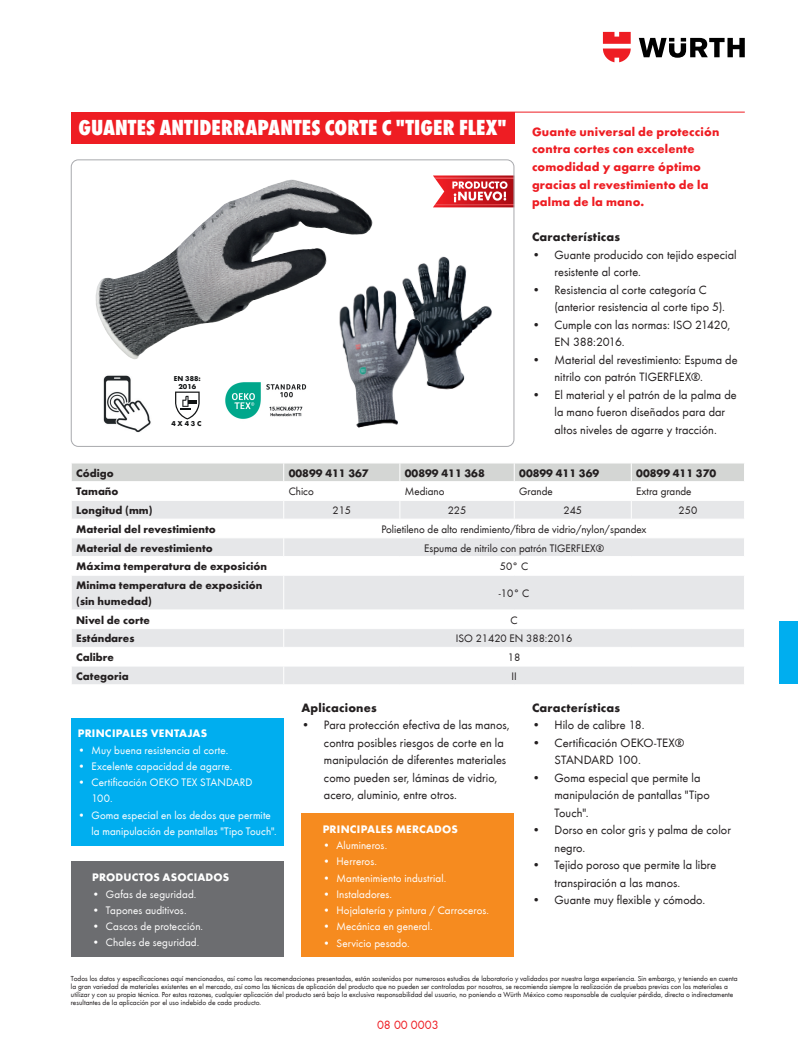
<style>
.page{position:relative;width:798px;height:1053px;background:#fff}
.page>*{position:absolute;margin:0;border:0;box-sizing:border-box;transform-origin:0 0}
.HL_A4_38pt__Title_Back{font:800 condensed 22.5px "Wuerth";letter-spacing:.005em;color:#fff}
.t1{font:12.5px/17.5px "Wuerth";letter-spacing:.005em;color:#231f20}
.HL_A4_38pt__Title_Back-2{font:700 12.5px/17.5px "Wuerth";letter-spacing:.015em;color:#ee1d23}
.HL_A4_38pt__Title_Back-3{font:700 12.5px "Wuerth";letter-spacing:.015em;color:#231f20}
.t2{font:12.5px "Wuerth";color:#ee1d23}
.t3{font:11.25px/16.2px "Wuerth";letter-spacing:.01em;color:#fff}
.Co_A4_9pt{font:700 11.25px/16px "Wuerth";color:#231f20}
.Co_A4_9pt-2{font:11.25px "Wuerth";color:#231f20}
.Estilo_de_párrafo_1{font:700 11.25px "Wuerth";letter-spacing:.015em;color:#fff}
.t4{font:7.5px/8.1px "Wuerth";color:#231f20}
.t5{font:700 7.38px/7.8px "Wuerth";color:#111314;text-align:center}
</style>
<div class="page">
<svg style="left:638px;top:38px;width:106px;height:20px"></svg>
<svg style="left:602px;top:32px;width:28px;height:30px"></svg>
<div style="left:778px;top:621px;width:19px;height:62px;background:#00aeef"></div>
<svg style="left:433px;top:175px;width:79px;height:32px"></svg>
<div style="left:71px;top:718px;width:212px;height:127px;background:#00aeef"></div>
<div style="left:71px;top:861px;width:212px;height:96px;background:#6c6d70"></div>
<div style="left:301px;top:813px;width:213px;height:144px;background:#f68b1f"></div>
<div style="left:71px;top:112px;width:443px;height:32px;background:#ee1d23"></div>
<hr style="left:390px;top:112px;width:354px;height:1px;background:#ee1d23">
<div style="left:71px;top:159px;width:443px;height:287px;border:1px solid #a8a9ad;border-radius:7px"></div>
<img style="left:417px;top:256px;width:75px;height:134px">
<img style="left:346px;top:277px;width:83px;height:151px">
<img style="left:96px;top:181px;width:277px;height:178px">
<svg style="left:72px;top:576px;width:671px;height:108px;fill:#e6e7e9"></svg>
<hr style="left:283px;top:575px;width:1px;height:34px;background:#fff">
<hr style="left:283px;top:609px;width:117px;height:1px;background:#fff">
<hr style="left:400px;top:609px;width:114px;height:1px;background:#fff">
<hr style="left:514px;top:609px;width:117px;height:1px;background:#fff">
<hr style="left:631px;top:609px;width:113px;height:1px;background:#fff">
<hr style="left:283px;top:628px;width:117px;height:1px;background:#fff">
<hr style="left:400px;top:628px;width:114px;height:1px;background:#fff">
<hr style="left:514px;top:628px;width:117px;height:1px;background:#fff">
<hr style="left:631px;top:628px;width:113px;height:1px;background:#fff">
<hr style="left:283px;top:647px;width:117px;height:1px;background:#fff">
<hr style="left:400px;top:647px;width:114px;height:1px;background:#fff">
<hr style="left:514px;top:647px;width:117px;height:1px;background:#fff">
<hr style="left:631px;top:647px;width:113px;height:1px;background:#fff">
<hr style="left:283px;top:665px;width:117px;height:1px;background:#fff">
<svg style="left:283px;top:610px;width:1px;height:74px"></svg>
<hr style="left:400px;top:665px;width:114px;height:1px;background:#fff">
<hr style="left:514px;top:665px;width:117px;height:1px;background:#fff">
<hr style="left:631px;top:665px;width:113px;height:1px;background:#fff">
<svg style="left:743px;top:629px;width:1px;height:55px"></svg>
<hr style="left:71px;top:609px;width:212px;height:1px;background:#fff">
<hr style="left:71px;top:628px;width:212px;height:1px;background:#fff">
<hr style="left:71px;top:647px;width:212px;height:1px;background:#fff">
<hr style="left:71px;top:665px;width:212px;height:1px;background:#fff">
<svg style="left:72px;top:463px;width:672px;height:93px"></svg>
<hr style="left:71px;top:481px;width:212px;height:1px;background:#fff">
<hr style="left:283px;top:481px;width:117px;height:1px;background:#fff">
<hr style="left:400px;top:481px;width:114px;height:1px;background:#fff">
<hr style="left:514px;top:481px;width:117px;height:1px;background:#fff">
<hr style="left:631px;top:481px;width:113px;height:1px;background:#fff">
<svg style="left:175px;top:391px;width:24px;height:28px"></svg>
<img style="left:103px;top:375px;width:48px;height:58px">
<img style="left:225px;top:382px;width:82px;height:37px">
<p class="HL_A4_38pt__Title_Back" style="left:78px;top:112px;width:429px">GUANTES ANTIDERRAPANTES CORTE C "TIGER FLEX"</p>
<p class="HL_A4_38pt__Title_Back-2" style="left:531px;top:122px;width:189px">Guante universal de protección contra cortes con excelente comodidad y agarre óptimo gracias al revestimiento de la palma de la mano.</p>
<p class="HL_A4_38pt__Title_Back-3" style="left:531px;top:228px;width:89px">Características</p>
<p class="t1" style="left:554px;top:245px;width:183px;text-indent:-22px">• Guante producido con tejido especial resistente al corte.</p>
<p class="t1" style="left:554px;top:280px;width:172px;text-indent:-22px">• Resistencia al corte categoría C (anterior resistencia al corte tipo 5).</p>
<p class="t1" style="left:554px;top:315px;width:177px;text-indent:-22px">• Cumple con las normas: ISO 21420,<br>EN 388:2016.</p>
<p class="t1" style="left:554px;top:350px;width:184px;text-indent:-22px">• Material del revestimiento: Espuma de nitrilo con patrón TIGERFLEX®.</p>
<p class="t1" style="left:554px;top:385px;width:184px;text-indent:-22px">• El material y el patrón de la palma de la mano fueron diseñados para dar altos niveles de agarre y tracción.</p>
<p class="Co_A4_9pt" style="left:76px;top:464px;width:39px">Código</p>
<p class="Co_A4_9pt" style="left:288px;top:464px;width:81px">00899 411 367</p>
<p class="Co_A4_9pt" style="left:405px;top:464px;width:81px">00899 411 368</p>
<p class="Co_A4_9pt" style="left:519px;top:464px;width:81px">00899 411 369</p>
<p class="Co_A4_9pt" style="left:636px;top:464px;width:81px">00899 411 370</p>
<p class="Co_A4_9pt" style="left:76px;top:483px;width:44px">Tamaño</p>
<p class="Co_A4_9pt-2" style="left:288px;top:484px;width:27px">Chico</p>
<p class="Co_A4_9pt-2" style="left:405px;top:484px;width:41px">Mediano</p>
<p class="Co_A4_9pt-2" style="left:519px;top:484px;width:35px">Grande</p>
<p class="Co_A4_9pt-2" style="left:636px;top:484px;width:57px">Extra grande</p>
<p class="Co_A4_9pt" style="left:76px;top:501px;width:78px">Longitud (mm)</p>
<p class="Co_A4_9pt-2" style="left:332px;top:502px;width:20px">215</p>
<p class="Co_A4_9pt-2" style="left:447px;top:502px;width:20px">225</p>
<p class="Co_A4_9pt-2" style="left:563px;top:502px;width:20px">245</p>
<p class="Co_A4_9pt-2" style="left:678px;top:502px;width:20px">250</p>
<p class="Co_A4_9pt" style="left:76px;top:520px;width:141px">Material del revestimiento</p>
<p class="Co_A4_9pt-2" style="left:381px;top:521px;width:266px">Polietileno de alto rendimiento/fibra de vidrio/nylon/spandex</p>
<p class="Co_A4_9pt" style="left:76px;top:539px;width:138px">Material de revestimiento</p>
<p class="Co_A4_9pt-2" style="left:424px;top:540px;width:181px">Espuma de nitrilo con patrón TIGERFLEX®</p>
<p class="Co_A4_9pt" style="left:76px;top:557px;width:192px">Máxima temperatura de exposición</p>
<p class="Co_A4_9pt-2" style="left:499px;top:558px;width:30px">50° C</p>
<p class="Co_A4_9pt" style="left:76px;top:576px;width:188px">Minima temperatura de exposición (sin humedad)</p>
<p class="Co_A4_9pt-2" style="left:498px;top:585px;width:32px">-10° C</p>
<p class="Co_A4_9pt" style="left:76px;top:611px;width:75px">Nivel de corte</p>
<p class="Co_A4_9pt-2" style="left:510px;top:612px;width:9px">C</p>
<p class="Co_A4_9pt" style="left:76px;top:629px;width:60px">Estándares</p>
<p class="Co_A4_9pt-2" style="left:455px;top:631px;width:118px">ISO 21420 EN 388:2016</p>
<p class="Co_A4_9pt" style="left:76px;top:648px;width:39px">Calibre</p>
<p class="Co_A4_9pt-2" style="left:507px;top:649px;width:14px">18</p>
<p class="Co_A4_9pt" style="left:76px;top:667px;width:54px">Categoria</p>
<p class="Co_A4_9pt-2" style="left:511px;top:668px;width:7px">II</p>
<p class="t5" style="left:174px;top:374px;width:28px">EN 388:<br>2016</p>
<p class="t5" style="left:171px;top:419px;width:32px">4X43C</p>
<p class="Estilo_de_párrafo_1" style="left:78px;top:725px;width:131px">PRINCIPALES VENTAJAS</p>
<p class="t3" style="left:78px;top:741px;width:152px">• Muy buena resistencia al corte.</p>
<p class="t3" style="left:78px;top:757px;width:156px">• Excelente capacidad de agarre.</p>
<p class="t3" style="left:91px;top:773px;width:162px;text-indent:-14px">• Certificación OEKO TEX STANDARD<br>100.</p>
<p class="t3" style="left:91px;top:806px;width:187px;text-indent:-14px">• Goma especial en los dedos que permite la manipulación de pantallas "Tipo Touch".</p>
<p class="Estilo_de_párrafo_1" style="left:92px;top:869px;width:138px">PRODUCTOS ASOCIADOS</p>
<p class="t3" style="left:92px;top:885px;width:106px">• Gafas de seguridad.</p>
<p class="t3" style="left:92px;top:901px;width:96px">• Tapones auditivos.</p>
<p class="t3" style="left:92px;top:917px;width:112px">• Cascos de protección.</p>
<p class="t3" style="left:92px;top:933px;width:109px">• Chales de seguridad.</p>
<p class="HL_A4_38pt__Title_Back-3" style="left:301px;top:698px;width:77px">Aplicaciones</p>
<p class="t1" style="left:324px;top:715px;width:187px;text-indent:-22px">• Para protección efectiva de las manos, contra posibles riesgos de corte en la manipulación de diferentes materiales como pueden ser, láminas de vidrio, acero, aluminio, entre otros.</p>
<p class="Estilo_de_párrafo_1" style="left:322px;top:820px;width:137px">PRINCIPALES MERCADOS</p>
<p class="t3" style="left:322px;top:836px;width:66px">• Alumineros.</p>
<p class="t3" style="left:322px;top:852px;width:56px">• Herreros.</p>
<p class="t3" style="left:322px;top:869px;width:125px">• Mantenimiento industrial.</p>
<p class="t3" style="left:322px;top:885px;width:71px">• Instaladores.</p>
<p class="t3" style="left:322px;top:901px;width:168px">• Hojalatería y pintura / Carroceros.</p>
<p class="t3" style="left:322px;top:917px;width:111px">• Mecánica en general.</p>
<p class="t3" style="left:322px;top:934px;width:88px">• Servicio pesado.</p>
<p class="HL_A4_38pt__Title_Back-3" style="left:531px;top:698px;width:89px">Características</p>
<p class="t1" style="left:531px;top:715px;width:114px">• Hilo de calibre 18.</p>
<p class="t1" style="left:554px;top:733px;width:131px;text-indent:-22px">• Certificación OEKO-TEX®<br>STANDARD 100.</p>
<p class="t1" style="left:554px;top:768px;width:157px;text-indent:-22px">• Goma especial que permite la manipulación de pantallas "Tipo<br>Touch".</p>
<p class="t1" style="left:554px;top:820px;width:178px;text-indent:-22px">• Dorso en color gris y palma de color negro.</p>
<p class="t1" style="left:554px;top:855px;width:163px;text-indent:-22px">• Tejido poroso que permite la libre transpiración a las manos.</p>
<p class="t1" style="left:531px;top:890px;width:175px">• Guante muy flexible y cómodo.</p>
<p class="t4" style="left:71px;top:973px;width:668px">Todos los datos y especificaciones aquí mencionados, así como las recomendaciones presentadas, están sostenidos por numerosos estudios de laboratorio y validados por nuestra larga experiencia. Sin embargo, y teniendo en cuenta la gran variedad de materiales existentes en el mercado, así como las técnicas de aplicación del producto que no pueden ser controladas por nosotros, se recomienda siempre la realización de pruebas previas con los materiales a utilizar y con su propia técnica. Por estas razones, cualquier aplicación del producto será bajo la exclusiva responsabilidad del usuario, no poniendo a Würth México como responsable de cualquier pérdida, directa o indirectamente resultantes de la aplicación por el uso indebido de cada producto.</p>
<p class="t2" style="left:377px;top:1016px;width:63px">08 00 0003</p>
</div>
